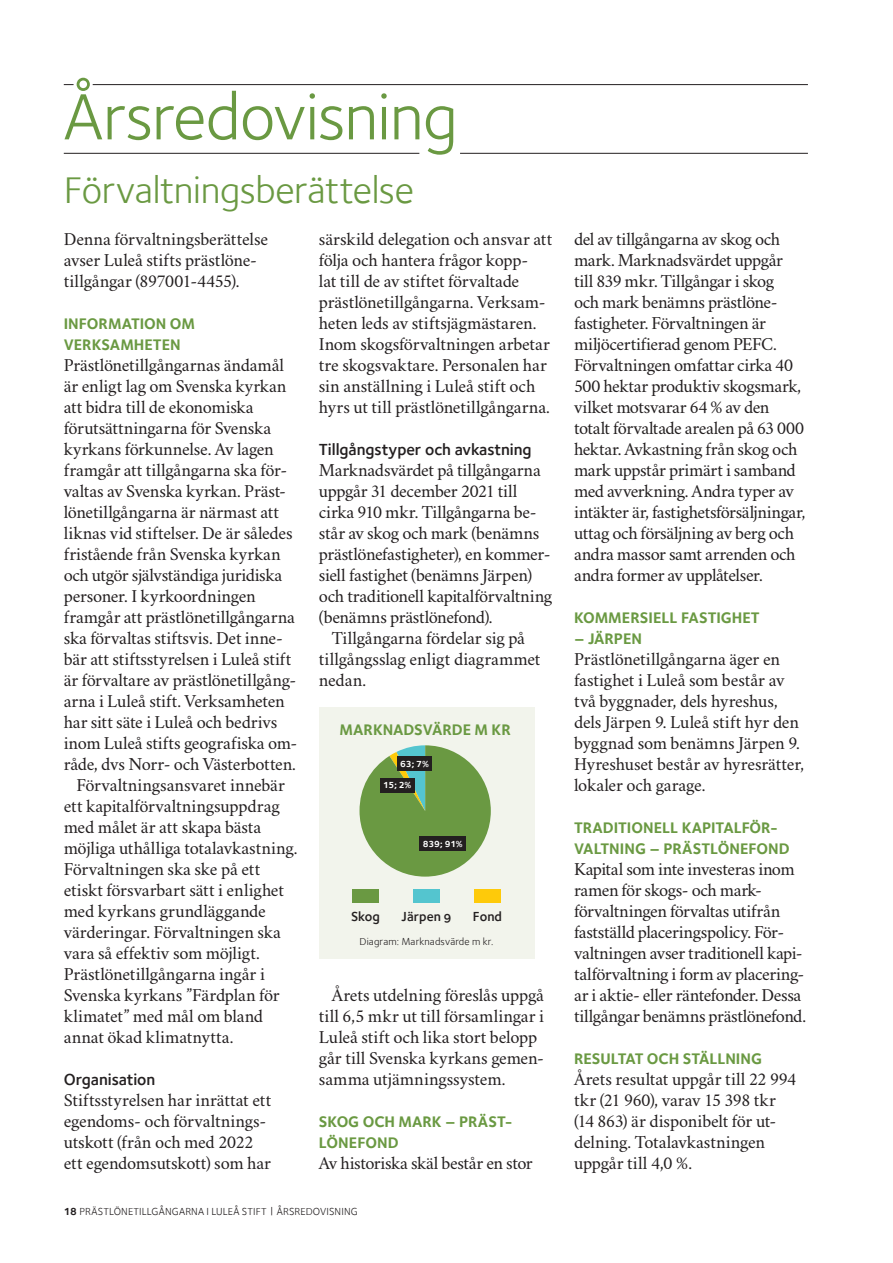
<style>
.page{position:relative;width:893px;height:1263px;background:#fff}
.page>*{position:absolute;margin:0;border:0;box-sizing:border-box;transform-origin:0 0}
.t1{font:67.5px "Foundry Sterling Book OSF";letter-spacing:-.015em;color:#6a9942}
.t2{font:39px "Foundry Sterling Book OSF";letter-spacing:-.01em;color:#6a9942}
.t3{font:18px/21px "Crimson";letter-spacing:-.015em;color:#231f20}
.t4{font:16.5px "Foundry Sterling Demi OSF";letter-spacing:-.005em;color:#231f20}
.t5{font:700 15.75px/21px "Foundry Sterling";color:#6a9942}
.t6{font:13.5px "Foundry Sterling Demi OSF";letter-spacing:.005em;color:#231f20}
.t7{font:10.5px "Foundry Sterling Book OSF";letter-spacing:.015em;color:#231f20}
.t8{font:700 9px "Foundry Sterling";letter-spacing:-.02em;color:#fff}
.s1{font-family:"Foundry Sterling";font-weight:700}
</style>
<div class="page">
<div style="left:319px;top:707px;width:215px;height:251px;background:#f2f4ec"></div>
<svg style="left:360px;top:745px;width:131px;height:132px"></svg>
<div style="left:420px;top:837px;width:46px;height:14px;background:#231f20"></div>
<div style="left:397px;top:756px;width:35px;height:14px;background:#231f20"></div>
<div style="left:380px;top:778px;width:34px;height:14px;background:#231f20"></div>
<div style="left:352px;top:889px;width:27px;height:14px;background:#6a9942"></div>
<div style="left:413px;top:889px;width:27px;height:14px;background:#54c5cf"></div>
<div style="left:474px;top:889px;width:27px;height:14px;background:#feca0a"></div>
<hr style="left:64px;top:153px;width:355px;height:1px;background:#231f20">
<hr style="left:93px;top:84px;width:715px;height:1px;background:#231f20">
<hr style="left:460px;top:153px;width:348px;height:1px;background:#231f20">
<p class="t1" style="left:64px;top:78px;width:396px">Årsredovisning</p>
<p class="t2" style="left:64px;top:167px;width:352px">Förvaltningsberättelse</p>
<p class="t3" style="left:64px;top:227px;width:206px">Denna förvaltningsberättelse avser Luleå stifts prästlöne&shy;tillgångar (897001-4455).</p>
<p class="t5" style="left:64px;top:313px;width:133px">INFORMATION OM<br>VERKSAMHETEN</p>
<p class="t3" style="left:64px;top:353px;width:235px">Prästlönetillgångarnas ändamål är enligt lag om Svenska kyrkan att bidra till de ekonomiska förutsättningarna för Svenska kyrkans förkunnelse. Av lagen framgår att tillgångarna ska för&shy;valtas av Svenska kyrkan. Präst&shy;lönetillgångarna är närmast att liknas vid stiftelser. De är således fristående från Svenska kyrkan och utgör självständiga juridiska personer. I kyrkoordningen framgår att prästlönetillgångarna ska förvaltas stiftsvis. Det inne&shy;bär att stiftsstyrelsen i Luleå stift är förvaltare av prästlönetillgång&shy;arna i Luleå stift. Verksamheten har sitt säte i Luleå och bedrivs inom Luleå stifts geografiska om&shy;råde, dvs Norr- och Västerbotten.</p>
<p class="t3" style="left:64px;top:773px;width:235px;text-indent:13px">Förvaltningsansvaret innebär ett kapitalförvaltningsuppdrag med målet är att skapa bästa möjliga uthålliga totalavkastning.<br>Förvaltningen ska ske på ett etiskt försvarbart sätt i enlighet med kyrkans grundläggande värderingar. Förvaltningen ska vara så effektiv som möjligt.<br>Prästlönetillgångarna ingår i<br>Svenska kyrkans ”Färdplan för klimatet” med mål om bland annat ökad klimatnytta.</p>
<p class="t4" style="left:64px;top:1069px;width:93px">Organisation</p>
<p class="t3" style="left:64px;top:1088px;width:209px">Stiftsstyrelsen har inrättat ett egendoms- och förvaltnings&shy;utskott (från och med 2022 ett egendomsutskott) som har</p>
<p class="t3" style="left:319px;top:227px;width:235px">särskild delegation och ansvar att följa och hantera frågor kopp-<br>lat till de av stiftet förvaltade prästlönetillgångarna. Verksam&shy;heten leds av stiftsjägmästaren.<br>Inom skogsförvaltningen arbetar tre skogsvaktare. Personalen har sin anställning i Luleå stift och hyrs ut till prästlönetillgångarna.</p>
<p class="t4" style="left:319px;top:439px;width:214px">Tillgångstyper och avkastning</p>
<p class="t3" style="left:319px;top:458px;width:235px">Marknadsvärdet på tillgångarna uppgår 31 december 2021 till cirka 910 mkr. Tillgångarna be&shy;står av skog och mark (benämns prästlönefastigheter), en kommer&shy;siell fastighet (benämns Järpen) och traditionell kapitalförvaltning (benämns prästlönefond).</p>
<p class="t3" style="left:319px;top:626px;width:223px;text-indent:13px">Tillgångarna fördelar sig på tillgångsslag enligt diagrammet nedan.</p>
<p class="t5" style="left:340px;top:719px;width:173px">MARKNADSVÄRDE M KR</p>
<p class="t8" style="left:400px;top:758px;width:30px">63; 7%</p>
<p class="t8" style="left:383px;top:780px;width:30px">15; 2%</p>
<p class="t8" style="left:423px;top:839px;width:41px">839; 91%</p>
<p class="t6" style="left:351px;top:908px;width:31px">Skog</p>
<p class="t6" style="left:402px;top:908px;width:51px">Järpen 9</p>
<p class="t6" style="left:473px;top:908px;width:31px">Fond</p>
<p class="t7" style="left:360px;top:935px;width:135px">Diagram: Marknadsvärde m kr.</p>
<p class="t3" style="left:319px;top:983px;width:227px;text-indent:13px">Årets utdelning föreslås uppgå till 6,5 mkr ut till församlingar i<br>Luleå stift och lika stort belopp går till Svenska kyrkans gemen&shy;samma utjämningssystem.</p>
<p class="t5" style="left:319px;top:1111px;width:193px">SKOG OCH MARK – PRÄST-<br>LÖNEFOND</p>
<p class="t3" style="left:319px;top:1151px;width:215px">Av historiska skäl består en stor</p>
<p class="t7" style="left:64px;top:1205px;width:295px"><span class="s1">18</span> PRÄSTLÖNETILLGÅNGARNA I LULEÅ STIFT | ÅRSREDOVISNING</p>
<p class="t3" style="left:574px;top:227px;width:233px">del av tillgångarna av skog och mark. Marknadsvärdet uppgår till 839 mkr. Tillgångar i skog<br>och mark benämns prästlöne&shy;fastigheter. Förvaltningen är miljöcertifierad genom PEFC.<br>Förvaltningen omfattar cirka 40<br>500 hektar produktiv skogsmark, vilket motsvarar 64 % av den totalt förvaltade arealen på 63 000 hektar. Avkastning från skog och mark uppstår primärt i samband med avverkning. Andra typer av intäkter är, fastighetsförsäljningar, uttag och försäljning av berg och andra massor samt arrenden och andra former av upplåtelser.</p>
<p class="t5" style="left:574px;top:607px;width:187px">KOMMERSIELL FASTIGHET</p>
<p class="t5" style="left:574px;top:628px;width:69px">– JÄRPEN</p>
<p class="t3" style="left:574px;top:647px;width:231px">Prästlönetillgångarna äger en fastighet i Luleå som består av två byggnader, dels hyreshus, dels Järpen 9. Luleå stift hyr den byggnad som benämns Järpen 9.<br>Hyreshuset består av hyresrätter, lokaler och garage.</p>
<p class="t5" style="left:574px;top:817px;width:217px">TRADITIONELL KAPITALFÖR-<br>VALTNING – PRÄSTLÖNEFOND</p>
<p class="t3" style="left:574px;top:857px;width:233px">Kapital som inte investeras inom ramen för skogs- och mark&shy;förvaltningen förvaltas utifrån fastställd placeringspolicy. För&shy;valtningen avser traditionell kapi&shy;talförvaltning i form av placering&shy;ar i aktie- eller räntefonder. Dessa tillgångar benämns prästlönefond.</p>
<p class="t5" style="left:574px;top:1048px;width:189px">RESULTAT OCH STÄLLNING</p>
<p class="t3" style="left:574px;top:1067px;width:224px">Årets resultat uppgår till 22 994 tkr (21 960), varav 15 398 tkr (14 863) är disponibelt för ut&shy;delning. Totalavkastningen uppgår till 4,0 %.</p>
</div>
